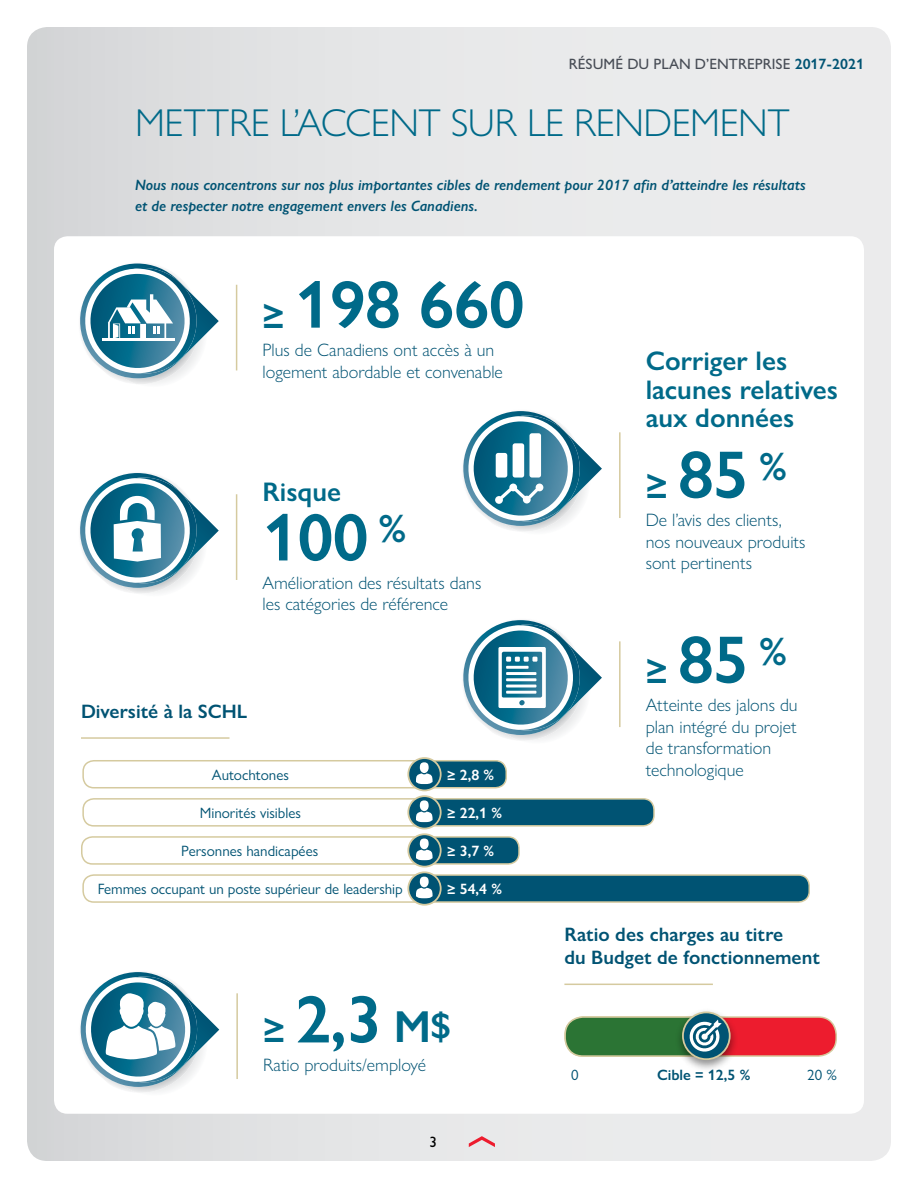
<style>
.page{position:relative;width:918px;height:1188px;background:#fff}
.page>*{position:absolute;margin:0;border:0;box-sizing:border-box;transform-origin:0 0}
.FOP_numbers_P{font:600 67.5px "Gill Sans Nova";letter-spacing:-.01em;color:#006a89}
.Heading2_H2{font:300 39px "Gill Sans Nova";letter-spacing:-.01em;color:#006a89}
.FOP_Body1_P{font:600 27px/28.5px "Gill Sans Nova";color:#006a89}
.FOP_Body2_P{font:600 19.5px/23.4px "Gill Sans Nova";color:#005373}
.FOP_Body3_P{font:300 18px/21.6px "Gill Sans Nova";color:#005373}
.Sidebar_P{font:italic 600 15px/21px "Gill Sans Nova";color:#005373}
.t1{font:15px "Gill Sans Nova";color:#005373}
.t2{font:500 15px "Gill Sans Nova";color:#474c55}
.t3{font:600 15px "Gill Sans Nova";color:#fff}
.t4{font:600 15px "Gill Sans Nova";color:#005373}
.t5{font:500 15px "Gill Sans Nova";color:#000}
.s1{font-weight:600;color:#005373}
.s2{font-size:39px}
.s3{font-size:45px}
.s4{font-size:37.5px}
</style>
<div class="page">
<div style="left:27px;top:27px;width:864px;height:1134px;background:linear-gradient(to right,#d9dadc,#f0f0f1);border-radius:20px"></div>
<svg style="left:469px;top:1136px;width:26px;height:11px"></svg>
<div style="left:54px;top:236px;width:810px;height:878px;background:#fff;border-radius:14px"></div>
<svg style="left:80px;top:972px;width:139px;height:121px"></svg>
<hr style="left:236px;top:993px;width:2px;height:86px;background:#d5ca9f">
<svg style="left:463px;top:620px;width:139px;height:121px"></svg>
<hr style="left:506px;top:691px;width:30px;height:3px;background:#fff">
<hr style="left:619px;top:641px;width:2px;height:86px;background:#d5ca9f">
<svg style="left:80px;top:263px;width:139px;height:121px"></svg>
<hr style="left:236px;top:285px;width:1px;height:85px;background:#d5ca9f">
<svg style="left:80px;top:473px;width:139px;height:120px"></svg>
<hr style="left:236px;top:494px;width:1px;height:86px;background:#d5ca9f">
<svg style="left:463px;top:411px;width:139px;height:121px"></svg>
<hr style="left:619px;top:432px;width:2px;height:86px;background:#d5ca9f">
<hr style="left:564px;top:984px;width:149px;height:1px;background:#d5ca9f">
<div style="left:565px;top:1017px;width:271px;height:39px;background:#ed1c2e;border-radius:18px"></div>
<div style="left:564px;top:1016px;width:273px;height:41px;border:2px solid #d5ca9f;border-radius:18px"></div>
<div style="left:565px;top:1017px;width:149px;height:39px;background:#2b7434;border-radius:18px"></div>
<div style="left:564px;top:1016px;width:151px;height:41px;border:2px solid #d5ca9f;border-radius:18px"></div>
<div style="left:674px;top:1008px;width:64px;height:65px;background:#000;opacity:.45"></div>
<svg style="left:683px;top:1012px;width:47px;height:47px"></svg>
<svg style="left:690px;top:1020px;width:32px;height:32px"></svg>
<div style="left:682px;top:1012px;width:49px;height:48px;border:2px solid #d5ca9f;border-radius:50%"></div>
<hr style="left:81px;top:737px;width:149px;height:2px;background:#d5ca9f">
<svg style="left:82px;top:760px;width:425px;height:29px"></svg>
<div style="left:407px;top:757px;width:35px;height:34px;border:2px solid #d5ca9f;border-radius:50%"></div>
<svg style="left:82px;top:798px;width:573px;height:29px"></svg>
<div style="left:407px;top:795px;width:35px;height:34px;border:2px solid #d5ca9f;border-radius:50%"></div>
<svg style="left:81px;top:836px;width:439px;height:29px"></svg>
<div style="left:407px;top:833px;width:35px;height:35px;border:2px solid #d5ca9f;border-radius:50%"></div>
<svg style="left:82px;top:874px;width:728px;height:29px"></svg>
<div style="left:407px;top:871px;width:35px;height:35px;border:2px solid #d5ca9f;border-radius:50%"></div>
<p class="t2" style="left:569px;top:55px;width:297px">RÉSUMÉ DU PLAN D’ENTREPRISE <span class="s1">2017-2021</span></p>
<h2 class="Heading2_H2" style="left:135px;top:99px;width:656px">METTRE L’ACCENT SUR LE RENDEMENT</h2>
<p class="Sidebar_P" style="left:135px;top:174px;width:672px">Nous nous concentrons sur nos plus importantes cibles de rendement pour 2017 afin d’atteindre les résultats et de respecter notre engagement envers les Canadiens.</p>
<p class="FOP_numbers_P" style="left:263px;top:263px;width:264px"><span class="s2">≥</span> 198 660</p>
<p class="FOP_Body3_P" style="left:263px;top:339px;width:242px">Plus de Canadiens ont accès à un logement abordable et convenable</p>
<p class="FOP_Body1_P" style="left:263px;top:477px;width:80px">Risque</p>
<p class="FOP_numbers_P" style="left:263px;top:496px;width:146px">100 <sup>%</sup></p>
<p class="FOP_Body3_P" style="left:263px;top:572px;width:220px">Amélioration des résultats dans les catégories de référence</p>
<p class="FOP_Body2_P" style="left:81px;top:700px;width:168px">Diversité à la SCHL</p>
<p class="t1" style="left:212px;top:765px;width:79px">Autochtones</p>
<p class="t3" style="left:447px;top:765px;width:49px">≥ 2,8 %</p>
<p class="t1" style="left:200px;top:804px;width:103px">Minorités visibles</p>
<p class="t3" style="left:447px;top:803px;width:57px">≥ 22,1 %</p>
<p class="t1" style="left:181px;top:842px;width:138px">Personnes handicapées</p>
<p class="t3" style="left:447px;top:842px;width:49px">≥ 3,7 %</p>
<p class="t1" style="left:98px;top:880px;width:306px">Femmes occupant un poste supérieur de leadership</p>
<p class="t3" style="left:447px;top:880px;width:57px">≥ 54,4 %</p>
<p class="FOP_numbers_P" style="left:263px;top:978px;width:189px"><span class="s2">≥</span> 2,3 <span class="s3">M</span><span class="s4">$</span></p>
<p class="FOP_Body3_P" style="left:263px;top:1054px;width:165px">Ratio produits/employé</p>
<p class="t5" style="left:430px;top:1133px;width:9px">3</p>
<p class="FOP_Body1_P" style="left:646px;top:347px;width:194px">Corriger les lacunes relatives aux données</p>
<p class="FOP_numbers_P" style="left:646px;top:433px;width:143px"><span class="s2">≥</span> 85 <sup>%</sup></p>
<p class="FOP_Body3_P" style="left:646px;top:509px;width:161px">De l’avis des clients, nos nouveaux produits sont pertinents</p>
<p class="FOP_numbers_P" style="left:646px;top:618px;width:143px"><span class="s2">≥</span> 85 <sup>%</sup></p>
<p class="FOP_Body3_P" style="left:646px;top:694px;width:154px">Atteinte des jalons du plan intégré du projet de transformation technologique</p>
<p class="FOP_Body2_P" style="left:564px;top:923px;width:257px">Ratio des charges au titre<br>du Budget de fonctionnement</p>
<p class="t1" style="left:571px;top:1066px;width:9px">0</p>
<p class="t4" style="left:657px;top:1066px;width:95px">Cible = 12,5 %</p>
<p class="t1" style="left:807px;top:1066px;width:31px">20 %</p>
</div>
